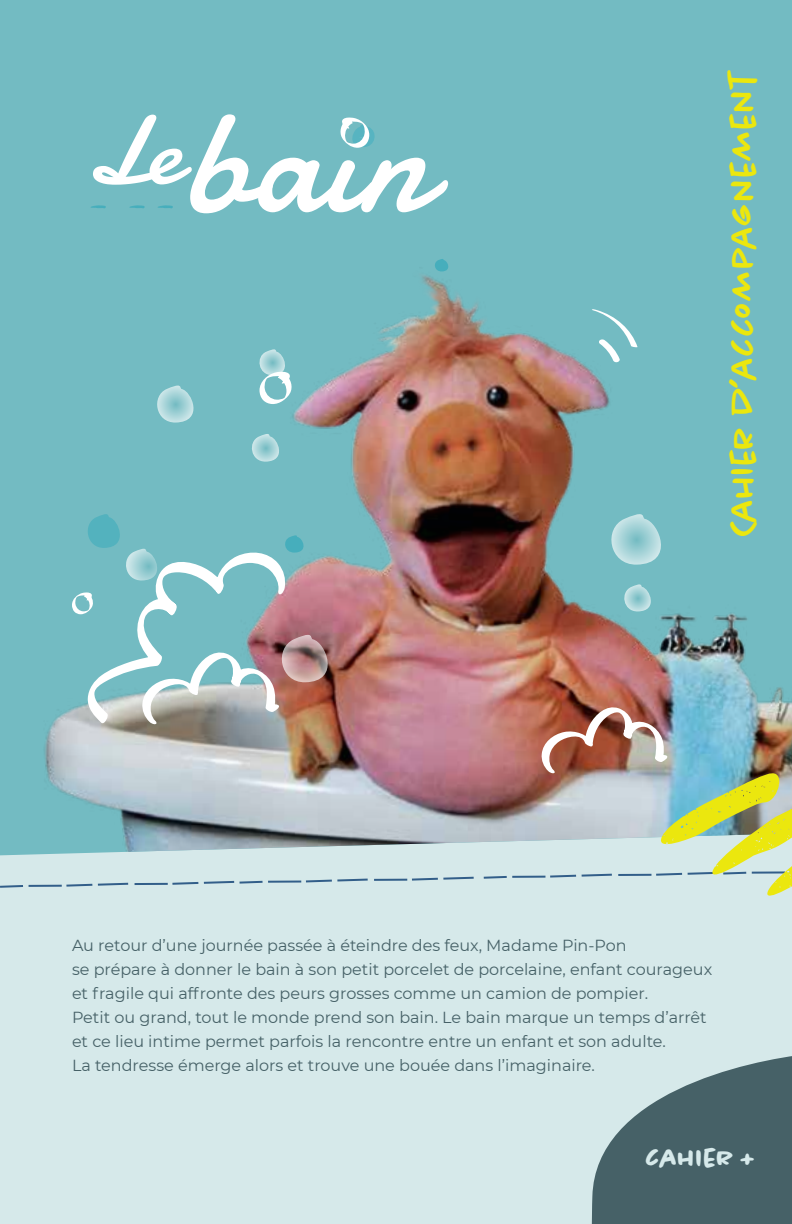
<style>
.page{position:relative;width:792px;height:1224px;background:#d6e9ea}
.page>*{position:absolute;margin:0;border:0;box-sizing:border-box;transform-origin:0 0}
.t1{font:148.8px "Damion";color:#fff}
.t2{font:500 35.4px "Chantal";color:#ebe70e}
.t3{font:700 26px "Chantal";color:#d6e9ea}
.t4{font:16px/24px "Montserrat";color:#466167}
.s1{font-size:53.2px}
.s2{font-size:39px}
</style>
<div class="page">
<img style="left:0;top:0;width:792px;height:855px">
<svg style="left:128px;top:205px;width:17px;height:4px"></svg>
<svg style="left:89px;top:205px;width:17px;height:4px"></svg>
<svg style="left:157px;top:205px;width:16px;height:4px"></svg>
<svg style="left:339px;top:117px;width:38px;height:42px;background:#8cc8ce"></svg>
<svg style="left:609px;top:514px;width:54px;height:51px;background:#9cced3"></svg>
<svg style="left:250px;top:434px;width:31px;height:28px"></svg>
<svg style="left:155px;top:385px;width:41px;height:38px;background:#9acdd2"></svg>
<svg style="left:622px;top:584px;width:31px;height:28px"></svg>
<svg style="left:257px;top:349px;width:36px;height:55px;background:#9dcfd4"></svg>
<svg style="left:72px;top:514px;width:258px;height:212px;background:#92b3b7"></svg>
<svg style="left:433px;top:259px;width:17px;height:13px"></svg>
<svg style="left:591px;top:309px;width:47px;height:54px;background:#87c4ca"></svg>
<svg style="left:0;top:885px;width:23px;height:3px"></svg>
<hr style="left:29px;top:885px;width:33px;height:2px;background:#325e89">
<svg style="left:66px;top:884px;width:26px;height:3px"></svg>
<svg style="left:98px;top:883px;width:30px;height:3px"></svg>
<hr style="left:135px;top:883px;width:33px;height:2px;background:#325e89">
<svg style="left:172px;top:882px;width:26px;height:3px"></svg>
<svg style="left:204px;top:881px;width:30px;height:3px"></svg>
<svg style="left:240px;top:881px;width:23px;height:3px"></svg>
<hr style="left:268px;top:881px;width:33px;height:2px;background:#325e89">
<svg style="left:306px;top:879px;width:62px;height:3px"></svg>
<hr style="left:374px;top:879px;width:33px;height:2px;background:#325e89">
<svg style="left:412px;top:877px;width:62px;height:4px"></svg>
<svg style="left:484px;top:876px;width:23px;height:3px"></svg>
<hr style="left:512px;top:876px;width:33px;height:2px;background:#325e89">
<img style="left:541px;top:704px;width:251px;height:192px">
<svg style="left:592px;top:1056px;width:200px;height:168px"></svg>
<h1 class="t1" style="left:86px;top:60px;width:344px"><sup>Le</sup>bain</h1>
<h2 class="t2" style="left:721px;top:536px;width:470px;rotate:-90deg">Cah<span class="s1">i</span>er d’accompagnement</h2>
<p class="t4" style="left:72px;top:933px;width:642px">Au retour d’une journée passée à éteindre des feux, Madame Pin-Pon<br>se prépare à donner le bain à son petit porcelet de porcelaine, enfant courageux et fragile qui affronte des peurs grosses comme un camion de pompier.<br>Petit ou grand, tout le monde prend son bain. Le bain marque un temps d’arrêt et ce lieu intime permet parfois la rencontre entre un enfant et son adulte.<br>La tendresse émerge alors et trouve une bouée dans l’imaginaire.</p>
<h3 class="t3" style="left:646px;top:1142px;width:111px">CAH<span class="s2">I</span>ER +</h3>
</div>
